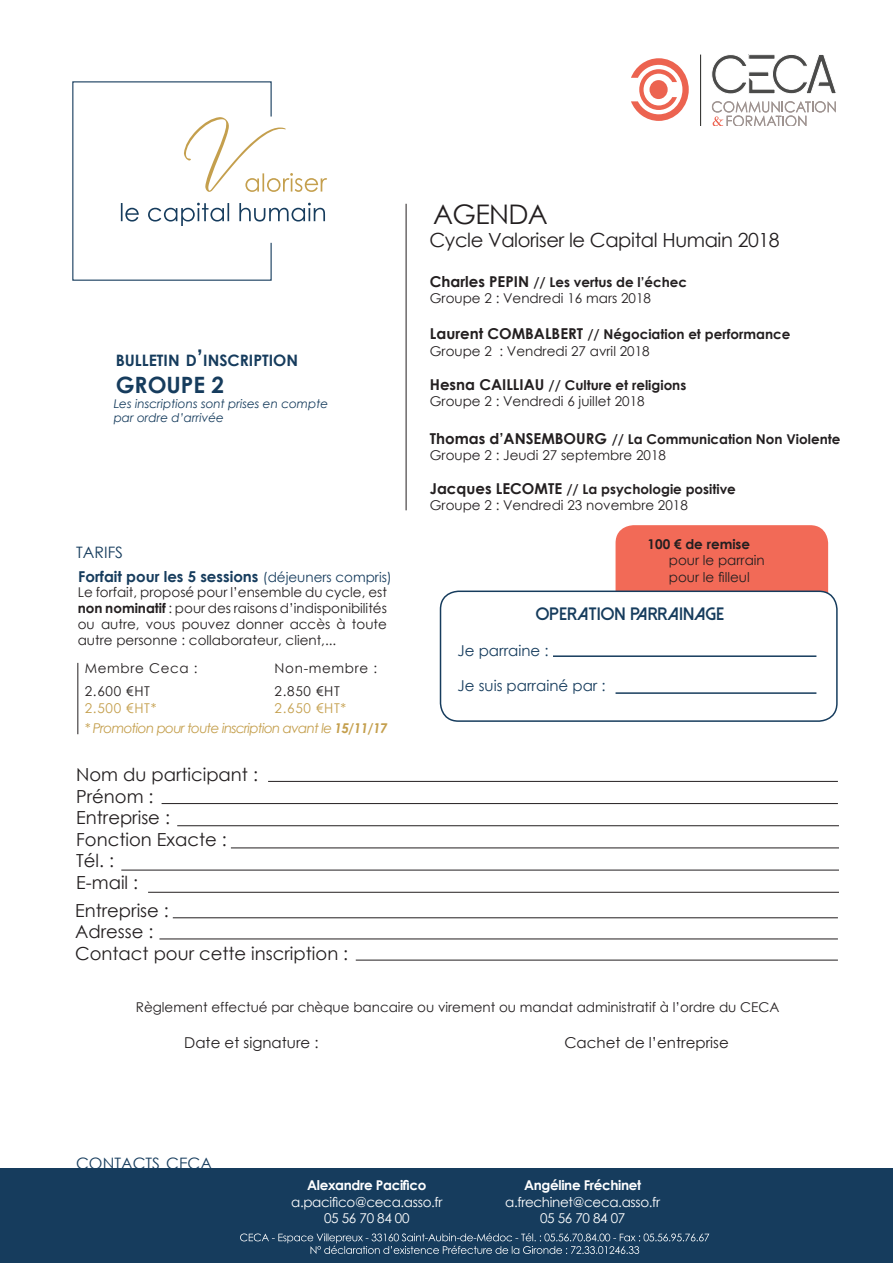
<style>
.page{position:relative;width:893px;height:1263px;background:#fff}
.page>*{position:absolute;margin:0;border:0;box-sizing:border-box;transform-origin:0 0}
.t1{font:27px "Century Gothic";letter-spacing:-.025em;color:#231f20}
.t2{font:700 22.5px "Century Gothic";color:#163c5d}
.t3{font:19.5px "Century Gothic";letter-spacing:-.02em;color:#231f20}
.t4{font:18px/21.6px "Century Gothic";color:#231f20}
.t5{font:800 18px "Dolce Vita";color:#163c5d}
.t6{font:700 15.75px "Century Gothic";color:#163c5d}
.t7{font:15.75px "Century Gothic";color:#163c5d}
.t8{font:700 15px "Century Gothic";color:#163c5d}
.t9{font:15px "Century Gothic";color:#231f20}
.t10{font:15px "Century Gothic";color:#163c5d}
.t11{font:13.5px/16.2px "Century Gothic";color:#231f20;text-align:justify}
.t12{font:700 13.5px "Century Gothic";color:#231f20}
.t13{font:13.5px "Century Gothic";letter-spacing:-.025em;color:#fff}
.t14{font:italic 13.5px "Century Gothic";letter-spacing:-.05em;color:#c49f4d}
.t15{font:700 13.5px "Century Gothic";letter-spacing:-.025em;color:#fff}
.t16{font:13.5px "Century Gothic";letter-spacing:.05em;color:#231f20}
.t17{font:13.5px "Century Gothic";letter-spacing:.05em;color:#c49f4d}
.t18{font:italic 12px "Century Gothic";color:#163c5d}
.s1{font-size:22.5px}
.s2{font-style:inherit}
.s3{font-weight:700}
.s4{font-weight:400;font-size:13.5px}
.s5{font-size:15px}
</style>
<div class="page">
<div style="left:615px;top:525px;width:213px;height:89px;background:#f26a57;border-radius:18px"></div>
<div style="left:0;top:1169px;width:893px;height:94px;background:#163c5d"></div>
<hr style="left:700px;top:55px;width:1px;height:70px;background:#1d1d1b">
<svg style="left:711px;top:54px;width:125px;height:40px"></svg>
<svg style="left:631px;top:58px;width:58px;height:63px"></svg>
<svg style="left:712px;top:101px;width:124px;height:24px"></svg>
<hr style="left:268px;top:781px;width:570px;height:1px;background:#231f20">
<hr style="left:162px;top:803px;width:676px;height:1px;background:#231f20">
<hr style="left:177px;top:825px;width:662px;height:1px;background:#231f20">
<hr style="left:231px;top:847px;width:608px;height:1px;background:#231f20">
<hr style="left:121px;top:870px;width:718px;height:1px;background:#231f20">
<hr style="left:148px;top:892px;width:691px;height:1px;background:#231f20">
<hr style="left:173px;top:917px;width:665px;height:1px;background:#231f20">
<hr style="left:159px;top:938px;width:679px;height:1px;background:#231f20">
<svg style="left:240px;top:1233px;width:469px;height:21px"></svg>
<hr style="left:356px;top:960px;width:482px;height:1px;background:#231f20">
<svg style="left:72px;top:81px;width:255px;height:200px"></svg>
<hr style="left:77px;top:663px;width:1px;height:71px;background:#231f20">
<hr style="left:406px;top:204px;width:1px;height:306px;background:#231f20">
<div style="left:440px;top:591px;width:397px;height:130px;background:#fff;border-radius:18px"></div>
<div style="left:440px;top:590px;width:398px;height:132px;border:2px solid #163c5d;border-radius:18px"></div>
<hr style="left:553px;top:655px;width:263px;height:2px;background:#163c5d">
<hr style="left:615px;top:692px;width:201px;height:2px;background:#163c5d">
<p class="t1" style="left:433px;top:195px;width:116px">AGENDA</p>
<p class="t6" style="left:116px;top:348px;width:184px">BULLETIN D<span class="s1">’</span>INSCRIPTION</p>
<p class="t2" style="left:116px;top:367px;width:110px">GROUPE <span class="s2">2</span></p>
<p class="t18" style="left:114px;top:395px;width:216px">Les inscriptions sont prises en compte</p>
<p class="t18" style="left:114px;top:409px;width:112px">par ordre d’arrivée</p>
<p class="t7" style="left:76px;top:541px;width:48px">TARIFS</p>
<p class="t11" style="left:78px;top:583px;width:311px">Le forfait, proposé pour l’ensemble du cycle, est <span class="s3">non nominatif</span> : pour des raisons d’indisponibilités ou autre, vous pouvez donner accès à toute autre personne : collaborateur, client,...</p>
<p class="t16" style="left:85px;top:659px;width:114px">Membre Ceca :</p>
<p class="t11" style="left:85px;top:683px;width:67px">2.600 €HT</p>
<p class="t17" style="left:85px;top:698px;width:73px">2.500 €HT*</p>
<p class="t8" style="left:78px;top:565px;width:315px">Forfait pour les 5 sessions <span class="s4">(déjeuners compris)</span></p>
<p class="t16" style="left:275px;top:659px;width:104px">Non-membre :</p>
<p class="t11" style="left:275px;top:683px;width:67px">2.850 €HT</p>
<p class="t17" style="left:275px;top:698px;width:73px">2.650 €HT*</p>
<p class="t14" style="left:85px;top:719px;width:304px">* Promotion pour toute inscription avant le <span class="s3">15/11/17</span></p>
<p class="t3" style="left:429px;top:226px;width:352px">Cycle Valoriser le Capital Humain 2018</p>
<p class="t12" style="left:430px;top:272px;width:259px"><span class="s5">Charles PEPIN</span> // Les vertus de l’échec</p>
<p class="t11" style="left:430px;top:290px;width:223px">Groupe 2 : Vendredi 16 mars 2018</p>
<p class="t12" style="left:430px;top:324px;width:362px"><span class="s5">Laurent COMBALBERT</span> // Négociation et performance</p>
<p class="t11" style="left:430px;top:342px;width:221px">Groupe 2 : Vendredi 27 avril 2018</p>
<p class="t12" style="left:430px;top:375px;width:258px"><span class="s5">Hesna CAILLIAU</span> // Culture et religions</p>
<p class="t11" style="left:430px;top:393px;width:216px">Groupe 2 : Vendredi 6 juillet 2018</p>
<p class="t12" style="left:430px;top:429px;width:412px"><span class="s5">Thomas d’ANSEMBOURG</span> // La Communication Non Violente</p>
<p class="t11" style="left:430px;top:447px;width:238px">Groupe 2 : Jeudi 27 septembre 2018</p>
<p class="t12" style="left:430px;top:479px;width:308px"><span class="s5">Jacques LECOMTE</span> // La psychologie positive</p>
<p class="t11" style="left:430px;top:497px;width:259px">Groupe 2 : Vendredi 23 novembre 2018</p>
<p class="t12" style="left:648px;top:534px;width:104px">100 € de remise</p>
<p class="t11" style="left:669px;top:552px;width:97px">pour le parrain</p>
<p class="t11" style="left:669px;top:568px;width:82px">pour le filleul</p>
<p class="t5" style="left:536px;top:605px;width:190px">OPERATION PARRAINAGE</p>
<p class="t10" style="left:458px;top:640px;width:93px">Je parraine :</p>
<p class="t10" style="left:458px;top:675px;width:150px">Je suis parrainé par :</p>
<p class="t4" style="left:76px;top:763px;width:183px">Nom du participant :</p>
<p class="t4" style="left:76px;top:785px;width:79px">Prénom :</p>
<p class="t4" style="left:76px;top:807px;width:95px">Entreprise :</p>
<p class="t4" style="left:76px;top:828px;width:152px">Fonction Exacte :</p>
<p class="t4" style="left:76px;top:850px;width:39px">Tél. :</p>
<p class="t4" style="left:76px;top:871px;width:63px">E-mail :</p>
<p class="t4" style="left:75px;top:899px;width:95px">Entreprise :<br>Adresse :</p>
<p class="t4" style="left:75px;top:942px;width:275px">Contact pour cette inscription :</p>
<p class="t11" style="left:136px;top:998px;width:645px">Règlement effectué par chèque bancaire ou virement ou mandat administratif à l’ordre du CECA</p>
<p class="t9" style="left:184px;top:1032px;width:136px">Date et signature :</p>
<p class="t9" style="left:564px;top:1032px;width:166px">Cachet de l’entreprise</p>
<p class="t7" style="left:76px;top:1152px;width:137px">CONTACTS CECA</p>
<p class="t15" style="left:307px;top:1175px;width:121px">Alexandre Pacifico</p>
<p class="t13" style="left:291px;top:1192px;width:153px">a.pacifico@ceca.asso.fr</p>
<p class="t13" style="left:324px;top:1208px;width:87px">05 56 70 84 00</p>
<p class="t15" style="left:524px;top:1175px;width:119px">Angéline Fréchinet</p>
<p class="t13" style="left:505px;top:1192px;width:157px">a.frechinet@ceca.asso.fr</p>
<p class="t13" style="left:540px;top:1208px;width:87px">05 56 70 84 07</p>
</div>
